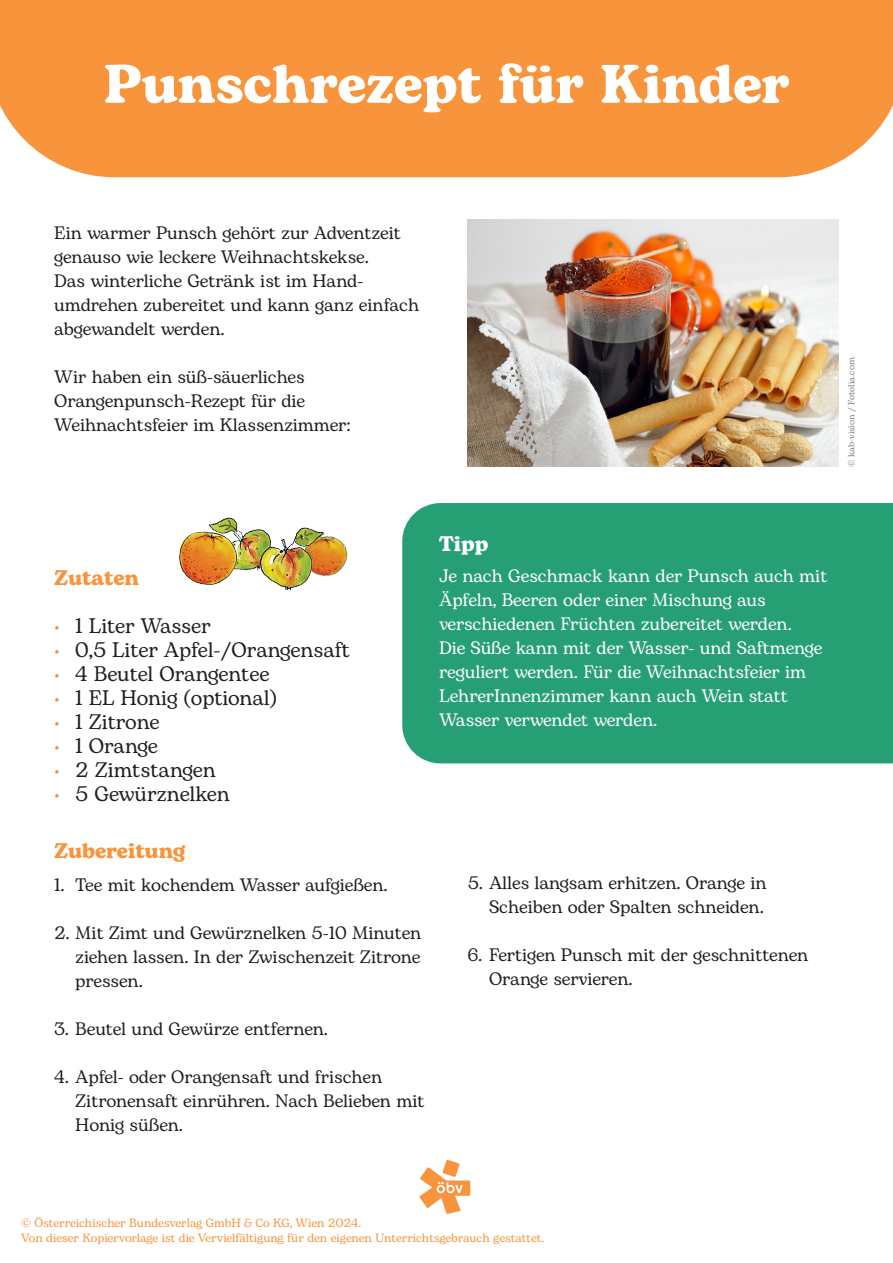
<style>
.page{position:relative;width:893px;height:1263px;background:#fff}
.page>*{position:absolute;margin:0;border:0;box-sizing:border-box;transform-origin:0 0}
.t1{font:700 54px "Bogart";color:#fff}
.t2{font:21px "Bogart";letter-spacing:-.005em;color:#231f20}
.t3{font:700 21px "Bogart";color:#f7943c}
.t4{font:700 21px "Bogart";color:#fff}
.t5{font:18px/24px "Bogart";color:#231f20}
.t6{font:18px/24px "Bogart";color:#fff}
.t7{font:12px/14.4px "Bogart Alt";letter-spacing:-.005em;color:#f7943c}
.t8{font:9px "Bogart";letter-spacing:-.005em;color:#808285}
.s1{color:#f7943c}
</style>
<div class="page">
<div style="left:0;top:0;width:893px;height:177px;background:#f7943c"></div>
<img style="left:468px;top:220px;width:371px;height:247px">
<svg style="left:419px;top:1160px;width:51px;height:54px"></svg>
<div style="left:402px;top:503px;width:491px;height:260px;background:#279f75"></div>
<img style="left:341px;top:541px;width:7px;height:29px">
<img style="left:224px;top:517px;width:117px;height:74px">
<img style="left:179px;top:519px;width:66px;height:72px">
<h1 class="t1" style="left:104px;top:46px;width:687px">Punschrezept für Kinder</h1>
<p class="t5" style="left:54px;top:221px;width:366px">Ein warmer Punsch gehört zur Adventzeit genauso wie leckere Weihnachtskekse.<br>Das winterliche Getränk ist im Hand&shy;umdrehen zubereitet und kann ganz einfach abgewandelt werden.</p>
<p class="t5" style="left:54px;top:365px;width:298px">Wir haben ein süß-säuerliches<br>Orangenpunsch-Rezept für die<br>Weihnachtsfeier im Klassenzimmer:</p>
<p class="t8" style="left:845px;top:467px;width:111px;rotate:-90deg">© kab-vision / Fotolia.com</p>
<p class="t3" style="left:54px;top:562px;width:87px">Zutaten</p>
<p class="t2" style="left:54px;top:610px;width:158px"><span class="s1">•</span> 1 Liter Wasser</p>
<p class="t2" style="left:54px;top:634px;width:297px"><span class="s1">•</span> 0,5 Liter Apfel-/Orangensaft</p>
<p class="t2" style="left:54px;top:658px;width:217px"><span class="s1">•</span> 4 Beutel Orangentee</p>
<p class="t2" style="left:54px;top:682px;width:224px"><span class="s1">•</span> 1 EL Honig (optional)</p>
<p class="t2" style="left:54px;top:706px;width:107px"><span class="s1">•</span> 1 Zitrone</p>
<p class="t2" style="left:54px;top:730px;width:105px"><span class="s1">•</span> 1 Orange</p>
<p class="t2" style="left:54px;top:754px;width:163px"><span class="s1">•</span> 2 Zimtstangen</p>
<p class="t2" style="left:54px;top:778px;width:177px"><span class="s1">•</span> 5 Gewürznelken</p>
<p class="t4" style="left:439px;top:529px;width:51px">Tipp</p>
<p class="t6" style="left:439px;top:564px;width:390px">Je nach Geschmack kann der Punsch auch mit Äpfeln, Beeren oder einer Mischung aus verschiedenen Früchten zubereitet werden.<br>Die Süße kann mit der Wasser- und Saftmenge reguliert werden. Für die Weihnachtsfeier im LehrerInnenzimmer kann auch Wein statt Wasser verwendet werden.</p>
<p class="t3" style="left:54px;top:836px;width:133px">Zubereitung</p>
<p class="t5" style="left:54px;top:873px;width:335px">1. Tee mit kochendem Wasser aufgießen.</p>
<p class="t5" style="left:75px;top:921px;width:348px;text-align:justify;text-indent:-21px">2. Mit Zimt und Gewürznelken 5-10 Minuten ziehen lassen. In der Zwischenzeit Zitrone pressen.</p>
<p class="t5" style="left:54px;top:1017px;width:276px">3. Beutel und Gewürze entfernen.</p>
<p class="t5" style="left:75px;top:1065px;width:351px;text-indent:-21px">4. Apfel- oder Orangensaft und frischen<br>Zitronensaft einrühren. Nach Belieben mit<br>Honig süßen.</p>
<p class="t5" style="left:468px;top:871px;width:300px;text-align:right">5. Alles langsam erhitzen. Orange in<br>Scheiben oder Spalten schneiden.</p>
<p class="t5" style="left:489px;top:943px;width:321px;text-indent:-21px">6. Fertigen Punsch mit der geschnittenen<br>Orange servieren.</p>
<p class="t7" style="left:21px;top:1216px;width:524px">© Österreichischer Bundesverlag GmbH &amp; Co KG, Wien 2024.<br>Von dieser Kopiervorlage ist die Vervielfältigung für den eigenen Unterrichtsgebrauch gestattet.</p>
</div>
